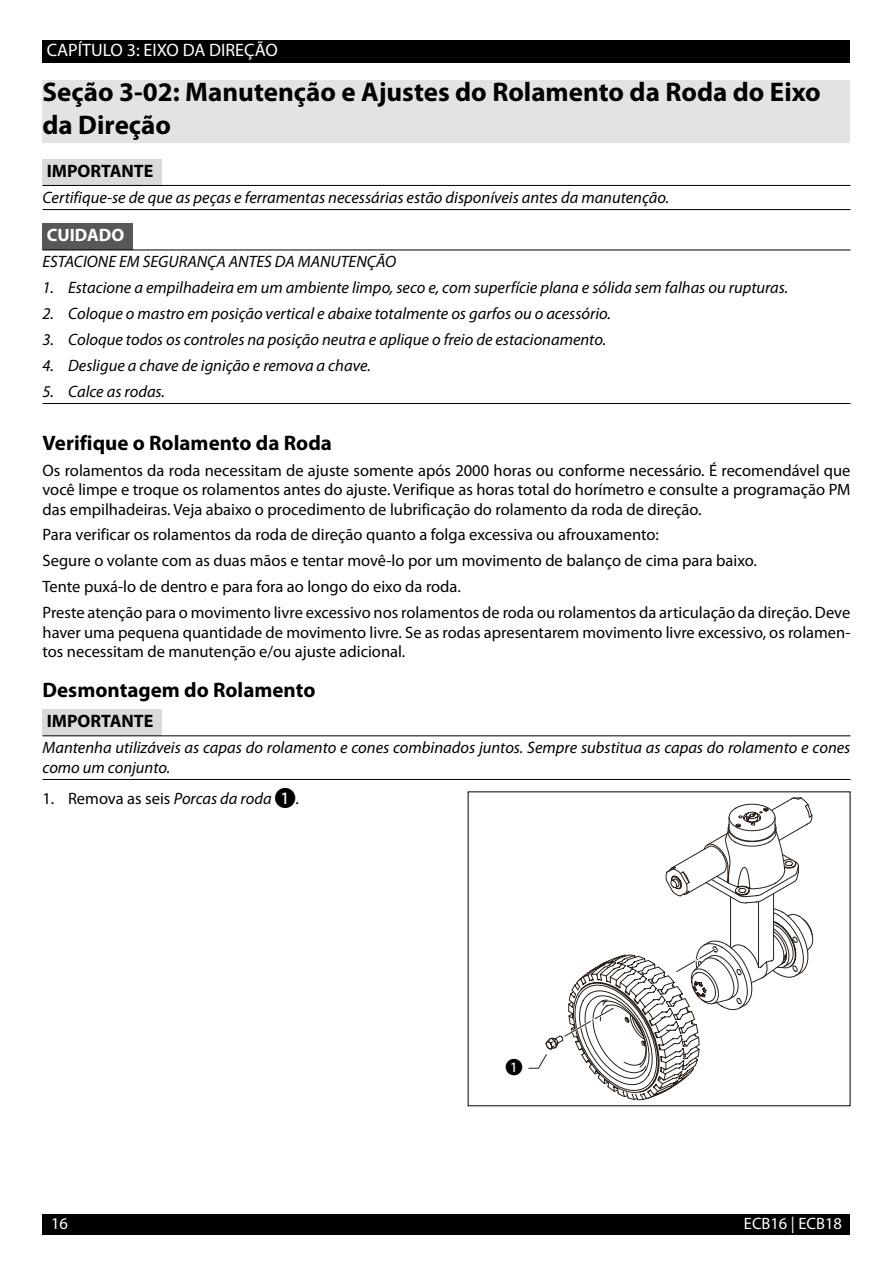
<style>
.page{position:relative;width:893px;height:1263px;background:#fff}
.page>*{position:absolute;margin:0;border:0;box-sizing:border-box;transform-origin:0 0}
.t1{font:700 27px/33px "Myriad Pro";color:#000}
.t2{font:700 21px "Myriad Pro";color:#000}
.t3{font:18px "Myriad Pro";color:#fff}
.t4{font:700 18px "Myriad Pro";color:#000}
.t5{font:700 18px "Myriad Pro";color:#fff}
.t6{font:16.5px/19.5px "Myriad Pro";color:#000}
.t7{font:italic 16.5px/19.5px "Myriad Pro";color:#000}
.t8{font:16.5px "Myriad Pro";color:#fff}
.t9{font:13.5px "Circles";color:#000}
.s1{font-style:italic}
.s2{font-family:"Circles"}
</style>
<div class="page">
<div style="left:43px;top:40px;width:807px;height:23px;background:#000"></div>
<div style="left:43px;top:1214px;width:807px;height:21px;background:#000"></div>
<div style="left:43px;top:81px;width:807px;height:62px;background:#e3e3e3"></div>
<div style="left:43px;top:159px;width:119px;height:27px;background:#dadada"></div>
<hr style="left:43px;top:185px;width:807px;height:1px;background:#000">
<hr style="left:43px;top:209px;width:807px;height:1px;background:#000">
<div style="left:43px;top:224px;width:90px;height:26px;background:#575756"></div>
<hr style="left:43px;top:250px;width:807px;height:1px;background:#000">
<hr style="left:43px;top:403px;width:807px;height:1px;background:#000">
<div style="left:43px;top:709px;width:119px;height:27px;background:#dadada"></div>
<hr style="left:43px;top:735px;width:807px;height:1px;background:#000">
<hr style="left:43px;top:779px;width:807px;height:1px;background:#000">
<svg style="left:528px;top:797px;width:286px;height:304px"></svg>
<p class="t3" style="left:47px;top:39px;width:233px">CAPÍTULO 3: EIXO DA DIREÇÃO</p>
<h1 class="t1" style="left:43px;top:75px;width:780px">Seção 3-02: Manutenção e Ajustes do Rolamento da Roda do Eixo da Direção</h1>
<p class="t4" style="left:47px;top:159px;width:108px">IMPORTANTE</p>
<p class="t7" style="left:43px;top:187px;width:628px">Certifique-se de que as peças e ferramentas necessárias estão disponíveis antes da manutenção.</p>
<p class="t5" style="left:47px;top:224px;width:79px">CUIDADO</p>
<p class="t7" style="left:43px;top:252px;width:355px">ESTACIONE EM SEGURANÇA ANTES DA MANUTENÇÃO</p>
<p class="t7" style="left:43px;top:278px;width:747px">1. Estacione a empilhadeira em um ambiente limpo, seco e, com superfície plana e sólida sem falhas ou rupturas.</p>
<p class="t7" style="left:43px;top:304px;width:570px">2. Coloque o mastro em posição vertical e abaixe totalmente os garfos ou o acessório.</p>
<p class="t7" style="left:43px;top:329px;width:565px">3. Coloque todos os controles na posição neutra e aplique o freio de estacionamento.</p>
<p class="t7" style="left:43px;top:355px;width:330px">4. Desligue a chave de ignição e remova a chave.</p>
<p class="t7" style="left:43px;top:381px;width:124px">5. Calce as rodas.</p>
<p class="t2" style="left:43px;top:429px;width:291px">Verifique o Rolamento da Roda</p>
<p class="t6" style="left:43px;top:460px;width:809px;text-align:justify">Os rolamentos da roda necessitam de ajuste somente após 2000 horas ou conforme necessário. É recomendável que você limpe e troque os rolamentos antes do ajuste. Verifique as horas total do horímetro e consulte a programação PM das empilhadeiras. Veja abaixo o procedimento de lubrificação do rolamento da roda de direção.</p>
<p class="t6" style="left:43px;top:522px;width:809px;line-height:25.8px">Para verificar os rolamentos da roda de direção quanto a folga excessiva ou afrouxamento:<br>Segure o volante com as duas mãos e tentar movê-lo por um movimento de balanço de cima para baixo.<br>Tente puxá-lo de dentro e para fora ao longo do eixo da roda.<br>Preste atenção para o movimento livre excessivo nos rolamentos de roda ou rolamentos da articulação da direção. Deve</p>
<p class="t6" style="left:43px;top:622px;width:809px">haver uma pequena quantidade de movimento livre. Se as rodas apresentarem movimento livre excessivo, os rolamen&shy;tos necessitam de manutenção e/ou ajuste adicional.</p>
<p class="t2" style="left:43px;top:676px;width:274px">Desmontagem do Rolamento</p>
<p class="t4" style="left:47px;top:709px;width:108px">IMPORTANTE</p>
<p class="t7" style="left:43px;top:738px;width:809px">Mantenha utilizáveis as capas do rolamento e cones combinados juntos. Sempre substitua as capas do rolamento e cones como um conjunto.</p>
<p class="t6" style="left:43px;top:788px;width:258px">1. Remova as seis <span class="s1">Porcas da roda</span> <span class="s2">a</span>.</p>
<p class="t9" style="left:506px;top:1059px;width:18px">a</p>
<p class="t8" style="left:51px;top:1213px;width:18px">16</p>
<p class="t8" style="left:744px;top:1213px;width:100px">ECB16 | ECB18</p>
</div>
